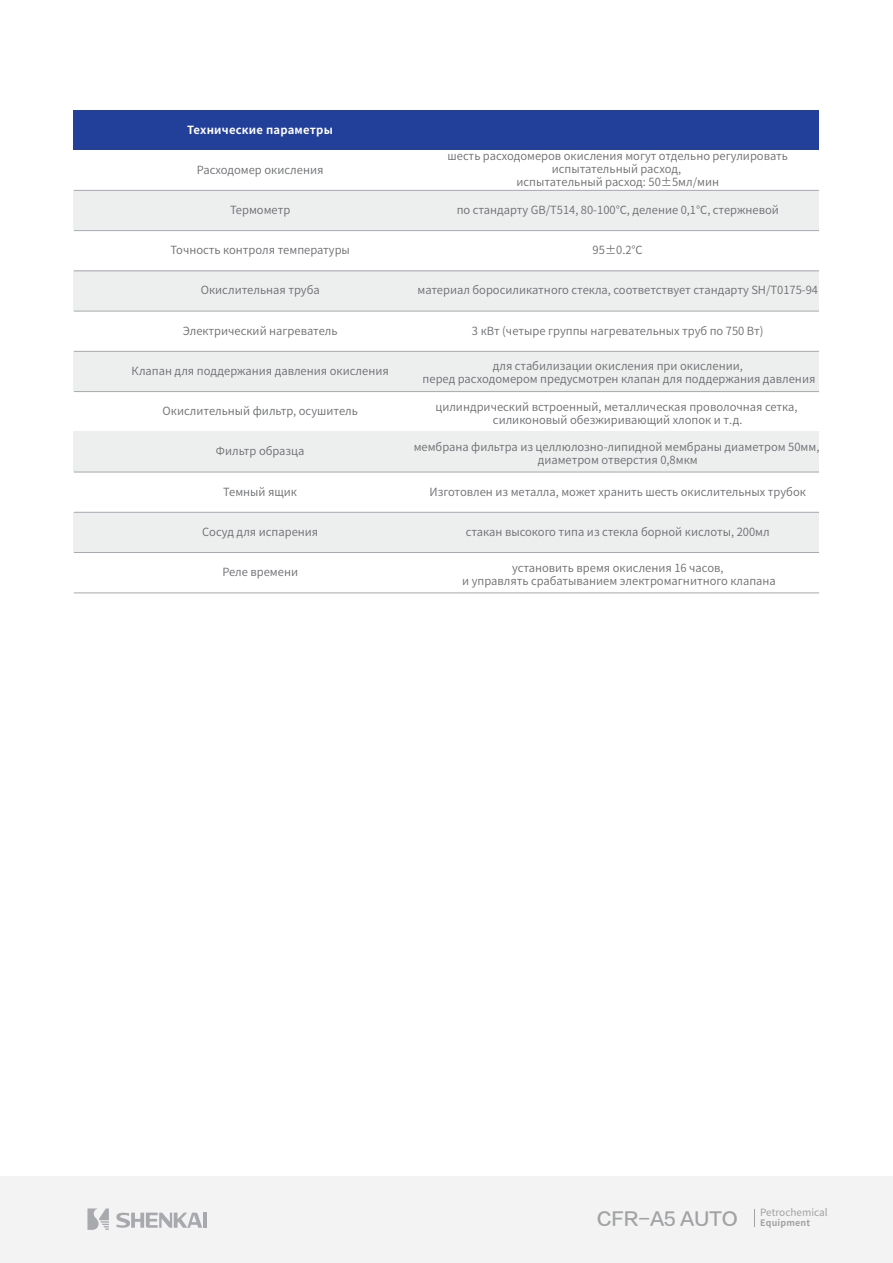
<style>
.page{position:relative;width:893px;height:1263px;background:#fff}
.page>*{position:absolute;margin:0;border:0;box-sizing:border-box;transform-origin:0 0}
.t1{font:18.15px "FZLTZHK GBK1 0";letter-spacing:-.02em;color:#a0a2a4}
.t2{font:11.25px/13.2px "Source Han Sans CN";color:#6c6d70;text-align:center}
.t3{font:700 11.25px "Source Han Sans CN";letter-spacing:.02em;color:#fff}
.t4{font:10.05px "Source Han Sans CN";color:#a2a1a2}
</style>
<div class="page">
<div style="left:74px;top:110px;width:745px;height:40px;background:#223f99"></div>
<div style="left:74px;top:190px;width:745px;height:41px;background:#edeeee"></div>
<div style="left:74px;top:271px;width:745px;height:40px;background:#edeeee"></div>
<div style="left:74px;top:351px;width:745px;height:41px;background:#edeeee"></div>
<div style="left:0;top:1176px;width:893px;height:87px;background:#f3f3f3"></div>
<svg style="left:87px;top:1208px;width:22px;height:22px"></svg>
<hr style="left:203px;top:1212px;width:4px;height:16px;background:#a8a9ad">
<svg style="left:116px;top:1212px;width:86px;height:16px"></svg>
<hr style="left:74px;top:190px;width:745px;height:1px;background:#a8a9ad">
<hr style="left:74px;top:230px;width:745px;height:1px;background:#a8a9ad">
<hr style="left:74px;top:271px;width:745px;height:1px;background:#a8a9ad">
<hr style="left:74px;top:311px;width:745px;height:1px;background:#a8a9ad">
<hr style="left:74px;top:351px;width:745px;height:1px;background:#a8a9ad">
<hr style="left:74px;top:391px;width:745px;height:1px;background:#a8a9ad">
<div style="left:74px;top:432px;width:745px;height:40px;background:#edeeee"></div>
<div style="left:74px;top:512px;width:745px;height:40px;background:#edeeee"></div>
<hr style="left:74px;top:472px;width:745px;height:1px;background:#a8a9ad">
<hr style="left:74px;top:512px;width:745px;height:1px;background:#a8a9ad">
<hr style="left:74px;top:552px;width:745px;height:1px;background:#a8a9ad">
<hr style="left:74px;top:593px;width:745px;height:1px;background:#a8a9ad">
<p class="t3" style="left:187px;top:124px;width:147px">Технические параметры</p>
<p class="t2" style="left:197px;top:163px;width:128px">Расходомер окисления</p>
<p class="t2" style="left:230px;top:203px;width:62px">Термометр</p>
<p class="t2" style="left:457px;top:203px;width:324px">по стандарту GB/T514, 80-100℃, деление 0,1℃, стержневой</p>
<p class="t2" style="left:170px;top:243px;width:181px">Точность контроля температуры</p>
<p class="t2" style="left:201px;top:284px;width:120px">Окислительная труба</p>
<p class="t2" style="left:183px;top:324px;width:156px">Электрический нагреватель</p>
<p class="t2" style="left:472px;top:324px;width:293px">3 кВт (четыре группы нагревательных труб по 750 Вт)</p>
<p class="t2" style="left:132px;top:364px;width:259px">Клапан для поддержания давления окисления</p>
<p class="t2" style="left:163px;top:404px;width:197px">Окислительный фильтр, осушитель</p>
<p class="t2" style="left:448px;top:149px;width:342px">шесть расходомеров окисления могут отдельно регулировать испытательный расход,<br>испытательный расход: 50±5мл/мин</p>
<p class="t2" style="left:593px;top:243px;width:52px">95±0.2℃</p>
<p class="t2" style="left:417px;top:284px;width:402px">материал боросиликатного стекла, соответствует стандарту SH/T0175-94</p>
<p class="t2" style="left:423px;top:360px;width:394px">для стабилизации окисления при окислении,<br>перед расходомером предусмотрен клапан для поддержания давления</p>
<p class="t2" style="left:435px;top:400px;width:364px">цилиндрический встроенный, металлическая проволочная сетка, силиконовый обезжиривающий хлопок и т.д.</p>
<p class="t2" style="left:414px;top:440px;width:407px">мембрана фильтра из целлюлозно-липидной мембраны диаметром 50мм, диаметром отверстия 0,8мкм</p>
<p class="t2" style="left:216px;top:445px;width:90px">Фильтр образца</p>
<p class="t2" style="left:223px;top:485px;width:75px">Темный ящик</p>
<p class="t2" style="left:430px;top:485px;width:378px">Изготовлен из металла, может хранить шесть окислительных трубок</p>
<p class="t2" style="left:202px;top:525px;width:118px">Сосуд для испарения</p>
<p class="t2" style="left:222px;top:565px;width:77px">Реле времени</p>
<p class="t2" style="left:466px;top:525px;width:305px">стакан высокого типа из стекла борной кислоты, 200мл</p>
<p class="t2" style="left:462px;top:561px;width:315px">установить время окисления 16 часов,<br>и управлять срабатыванием электромагнитного клапана</p>
<p class="t4" style="left:760px;top:1206px;width:69px">Petrochemical</p>
<h1 class="t1" style="left:597px;top:1208px;width:215px">CFR-A5 AUTO <sub>Equipment</sub></h1>
</div>
